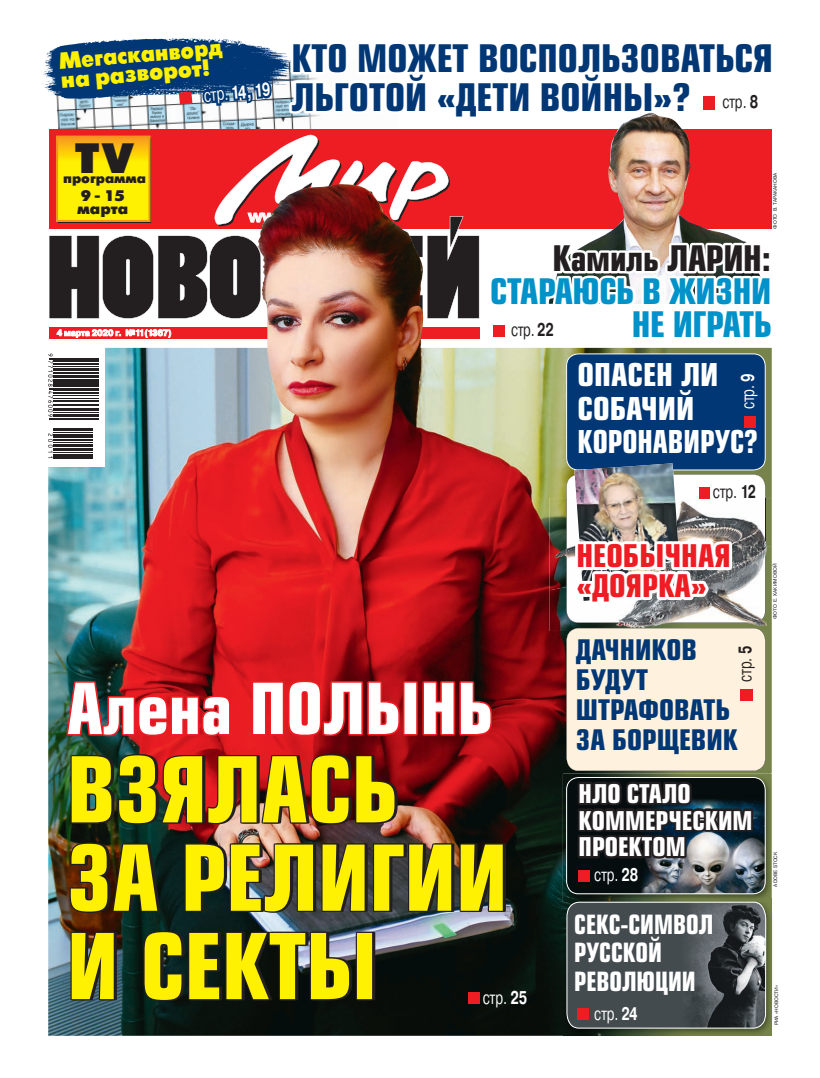
<style>
.page{position:relative;width:820px;height:1078px;background:#fff}
.page>*{position:absolute;margin:0;border:0;box-sizing:border-box;transform-origin:0 0}
.t1{font:700 88.3px/88.3px "Europe Cond";color:#fff101}
.t2{font:700 68.5px "Europe Cond";color:#fff}
.t3{font:42.4px "Futura Futuris X";color:#231f20}
.t4{font:700 37px/39px "Europe Cond";color:#013775}
.t5{font:700 34.3px/33px "Europe Cond";letter-spacing:-.01em;color:#0092c8;text-align:right}
.t6{font:700 30.7px/33.4px "Europe Cond";color:#fff}
.t7{font:700 30.5px/29.9px "Europe Cond";color:#ee1d23}
.t8{font:700 27.6px/30.1px "Europe Cond";color:#013775}
.t9{font:700 25.8px/28.1px "Europe Cond";color:#fff;scale:.9 1}
.t10{font:700 25.2px/26.7px "Europe Cond";color:#fff}
.t11{font:23.3px/18.9px "Futura Futuris X";color:#fff101;scale:.9 1}
.t12{font:18.4px "Pragmatica";letter-spacing:-.02em;color:#fff;scale:.71 1}
.t13{font:700 18.4px "Pragmatica";color:#fff;scale:.71 1}
.t14{font:18.4px "Pragmatica";letter-spacing:-.03em;color:#231f20;scale:.7 1}
.t15{font:18.4px "Pragmatica";letter-spacing:-.03em;color:#231f20;scale:.71 1}
.t16{font:18.2px "Pragmatica";letter-spacing:-.02em;color:#fff;scale:.71 1}
.t17{font:18.2px "Pragmatica";letter-spacing:-.02em;color:#231f20;scale:.71 1}
.t18{font:15.3px/13.3px "Futura Futuris X";color:#231f20}
.t19{font:13.6px "Futura Futuris X";color:#231f20}
.t20{font:700 8.7px "Pragmatica";color:#fff;scale:.95 1}
.t21{font:5px "Pragmatica";letter-spacing:.01em;color:#231f20}
.s1{font-weight:400}
.s2{font-weight:700}
.s3{color:#231f20}
</style>
<div class="page">
<img style="left:563px;top:1028px;width:209px;height:7px">
<img style="left:41px;top:38px;width:732px;height:990px">
<div style="left:699px;top:487px;width:10px;height:12px;background:#ee1d23"></div>
<p class="t11" style="left:58px;top:54px;width:183px;rotate:-5deg">Мегасканворд на разворот!</p>
<p class="t13" style="left:203px;top:89px;width:95px;rotate:-5deg"><span class="s1">стр.</span> 14, 19</p>
<p class="t3" style="left:75px;top:142px;width:60px">TV</p>
<p class="t18" style="left:77px;top:190px;width:53px">9 - 15 марта</p>
<p class="t19" style="left:63px;top:173px;width:85px">программа</p>
<p class="t20" style="left:57px;top:329px;width:122px">4 марта 2020 г. №11(1367)</p>
<p class="t4" style="left:291px;top:42px;width:483px">КТО МОЖЕТ ВОСПОЛЬЗОВАТЬСЯ<br>ЛЬГОТОЙ «ДЕТИ ВОЙНЫ»?</p>
<p class="t17" style="left:722px;top:95px;width:52px">стр. <span class="s2">8</span></p>
<p class="t21" style="left:772px;top:229px;width:58px;rotate:-90deg">ФОТО В. ТАРАКАНОВА</p>
<p class="t5" style="left:490px;top:245px;width:282px"><span class="s3">Камиль ЛАРИН:<br></span>СТАРАЮСЬ В ЖИЗНИ</p>
<p class="t14" style="left:511px;top:323px;width:62px">стр. <span class="s2">22</span></p>
<p class="t5" style="left:631px;top:311px;width:141px">НЕ ИГРАТЬ</p>
<p class="t6" style="left:577px;top:361px;width:182px">ОПАСЕН ЛИ<br>СОБАЧИЙ<br>КОРОНАВИРУС?</p>
<p class="t12" style="left:741px;top:409px;width:52px;rotate:-90deg">стр. <span class="s2">9</span></p>
<p class="t15" style="left:712px;top:485px;width:62px">стр. <span class="s2">12</span></p>
<p class="t7" style="left:576px;top:543px;width:156px">НЕОБЫЧНАЯ «ДОЯРКА»</p>
<p class="t21" style="left:772px;top:619px;width:57px;rotate:-90deg">ФОТО Е. ХАКИМОВОЙ</p>
<p class="t2" style="left:67px;top:681px;width:426px">Алена ПОЛЫНЬ</p>
<p class="t1" style="left:67px;top:753px;width:442px">ВЗЯЛАСЬ<br>ЗА РЕЛИГИИ<br>И СЕКТЫ</p>
<p class="t12" style="left:482px;top:990px;width:64px">стр. <span class="s2">25</span></p>
<p class="t8" style="left:575px;top:636px;width:163px">ДАЧНИКОВ<br>БУДУТ<br>ШТРАФОВАТЬ<br>ЗА БОРЩЕВИК</p>
<p class="t17" style="left:738px;top:681px;width:52px;rotate:-90deg">стр. <span class="s2">5</span></p>
<p class="t10" style="left:578px;top:782px;width:175px">НЛО СТАЛО<br>КОММЕРЧЕСКИМ<br>ПРОЕКТОМ</p>
<p class="t16" style="left:594px;top:868px;width:64px">стр. <span class="s2">28</span></p>
<p class="t9" style="left:574px;top:912px;width:156px">СЕКС-СИМВОЛ<br>РУССКОЙ<br>РЕВОЛЮЦИИ</p>
<p class="t16" style="left:594px;top:1006px;width:63px">стр. <span class="s2">24</span></p>
<p class="t21" style="left:773px;top:886px;width:36px;rotate:-90deg">ADOBE STOCK</p>
<p class="t21" style="left:774px;top:1025px;width:42px;rotate:-90deg">РИА «НОВОСТИ»</p>
</div>
